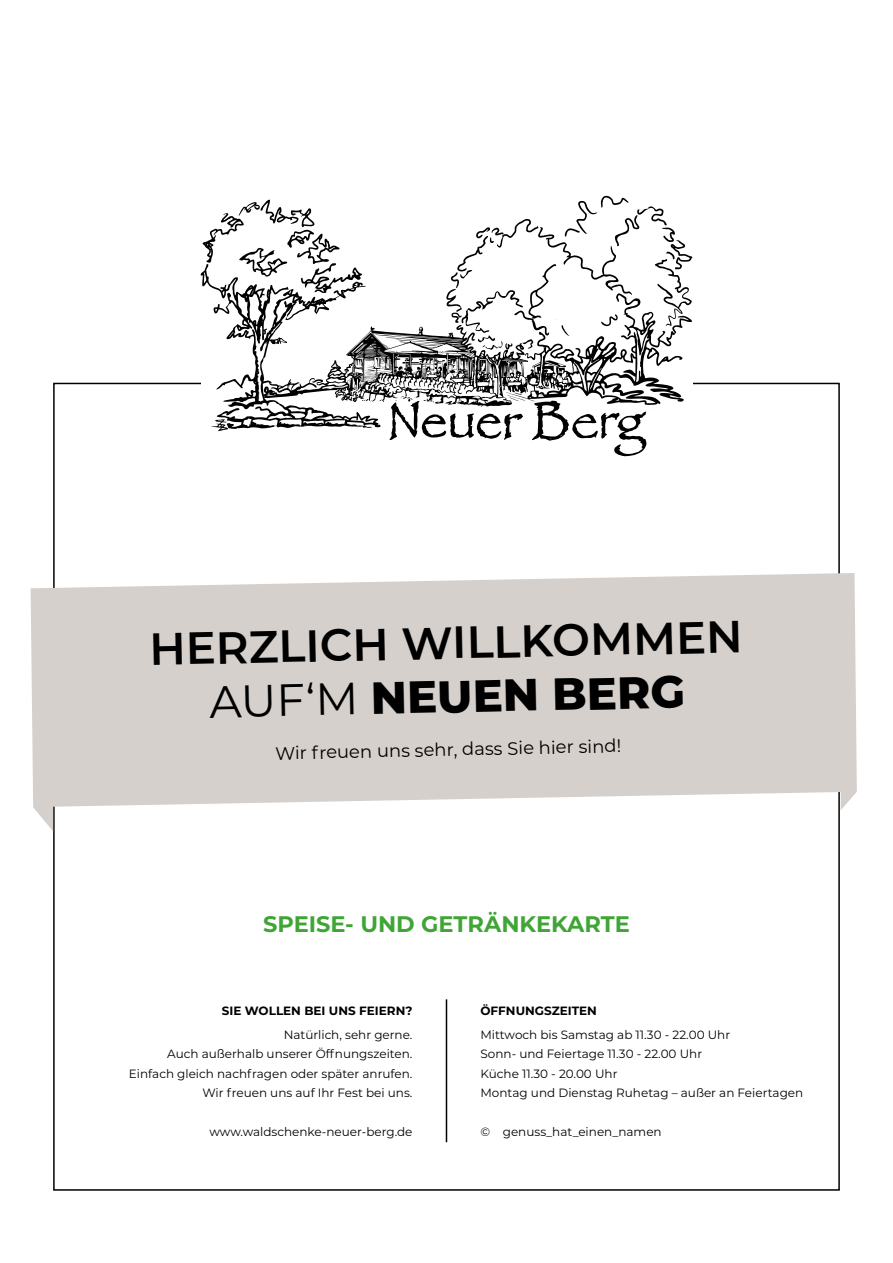
<style>
.page{position:relative;width:893px;height:1263px;background:#fff}
.page>*{position:absolute;margin:0;border:0;box-sizing:border-box;transform-origin:0 0}
.t1{font:600 45px/53.7px "Montserrat";color:#000;text-align:center}
.t2{font:700 22.5px "Montserrat";color:#3fa535}
.t3{font:18px "Montserrat";color:#000}
.t4{font:12px/19.5px "Montserrat";color:#000;text-align:right}
.t5{font:700 12px "Montserrat";color:#000}
.s1{font-weight:400}
.s2{font-weight:800}
</style>
<div class="page">
<svg style="left:201px;top:196px;width:491px;height:260px"></svg>
<svg style="left:31px;top:573px;width:826px;height:258px;background:#dcd7d3"></svg>
<hr style="left:446px;top:999px;width:1px;height:143px;background:#000">
<h1 class="t1" style="left:149px;top:619px;width:595px;rotate:-1deg">HERZLICH WILLKOMMEN<br><span class="s1">AUF‘M</span> <span class="s2">NEUEN BERG</span></h1>
<h3 class="t3" style="left:275px;top:740px;width:348px;rotate:-1deg">Wir freuen uns sehr, dass Sie hier sind!</h3>
<h2 class="t2" style="left:263px;top:907px;width:368px">SPEISE- UND GETRÄNKEKARTE</h2>
<p class="t5" style="left:222px;top:1002px;width:192px">SIE WOLLEN BEI UNS FEIERN?</p>
<p class="t4" style="left:129px;top:1024px;width:285px">Natürlich, sehr gerne.<br>Auch außerhalb unserer Öffnungszeiten.<br>Einfach gleich nachfragen oder später anrufen.<br>Wir freuen uns auf Ihr Fest bei uns.</p>
<p class="t4" style="left:209px;top:1122px;width:205px">www.waldschenke-neuer-berg.de</p>
<p class="t5" style="left:480px;top:1002px;width:118px">ÖFFNUNGSZEITEN</p>
<p class="t4" style="left:480px;top:1024px;width:324px;text-align:left">Mittwoch bis Samstag ab 11.30 - 22.00 Uhr<br>Sonn- und Feiertage 11.30 - 22.00 Uhr<br>Küche 11.30 - 20.00 Uhr<br>Montag und Dienstag Ruhetag – außer an Feiertagen</p>
<p class="t4" style="left:480px;top:1122px;width:183px">© genuss_hat_einen_namen</p>
</div>
